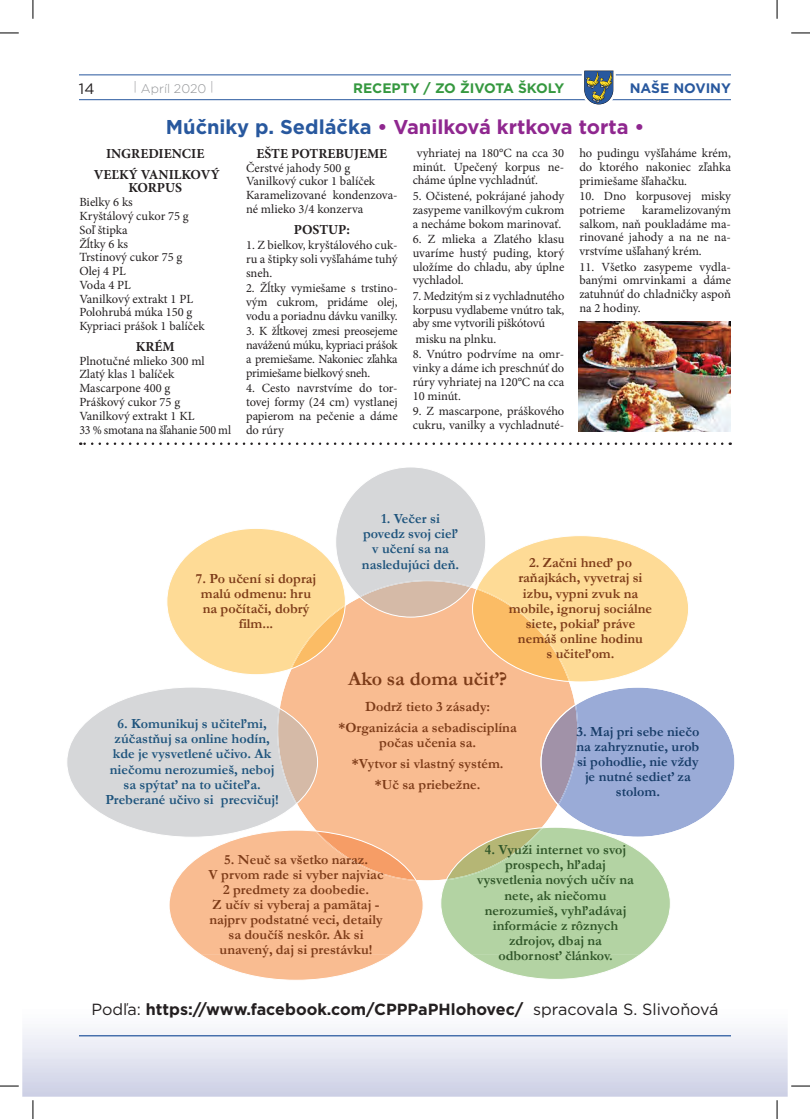
<style>
.page{position:relative;width:810px;height:1119px;background:#fff}
.page>*{position:absolute;margin:0;border:0;box-sizing:border-box;transform-origin:0 0}
.t1{font:700 20px "Gotham";color:#8f278f}
.t2{font:700 20px "Garamond";color:#7d3b18}
.t3{font:700 16.12px "Gotham";color:#231f20}
.t4{font:15px "Gotham";color:#231f20}
.t5{font:700 14px/15.1px "Garamond";color:#7d3b18;text-align:center}
.t6{font:700 14px/15.1px "Garamond";color:#1d537c;text-align:center}
.t7{font:700 14px/15.1px "Garamond";color:#2f5528;text-align:center}
.t8{font:700 14px/15.1px "Garamond";color:#173c68;text-align:center}
.t9{font:700 13.75px/20.9px "Minion Pro";color:#231f20;text-align:center}
.t10{font:700 13.75px "Gotham";color:#35983f}
.t11{font:700 13.75px "Gotham";color:#28589e}
.t12{font:12.5px/13.8px "Minion Pro";letter-spacing:-.005em;color:#231f20;text-align:justify}
.t13{font:300 12.5px "Gotham";color:#939598}
.s1{color:#28589e}
.s2{font-weight:400}
</style>
<div class="page">
<svg style="left:22px;top:1030px;width:766px;height:66px"></svg>
<hr style="left:79px;top:75px;width:652px;height:1px;background:#28589e">
<hr style="left:79px;top:99px;width:652px;height:1px;background:#28589e">
<hr style="left:79px;top:1034px;width:652px;height:2px;background:#28589e">
<svg style="left:580px;top:70px;width:37px;height:35px"></svg>
<img style="left:579px;top:321px;width:151px;height:111px">
<svg style="left:80px;top:442px;width:642px;height:3px"></svg>
<svg style="left:67px;top:467px;width:668px;height:513px"></svg>
<svg style="left:0;top:32px;width:19px;height:2px"></svg>
<svg style="left:791px;top:32px;width:19px;height:2px"></svg>
<svg style="left:0;top:1085px;width:19px;height:1px"></svg>
<svg style="left:791px;top:1085px;width:19px;height:1px"></svg>
<svg style="left:32px;top:0;width:2px;height:19px"></svg>
<svg style="left:32px;top:1100px;width:2px;height:18px"></svg>
<svg style="left:776px;top:0;width:2px;height:19px"></svg>
<svg style="left:776px;top:1100px;width:2px;height:18px"></svg>
<p class="t4" style="left:79px;top:79px;width:17px">14</p>
<p class="t13" style="left:134px;top:80px;width:82px">| Apríl 2020 |</p>
<p class="t10" style="left:353px;top:79px;width:213px">RECEPTY / ZO ŽIVOTA ŠKOLY</p>
<p class="t11" style="left:630px;top:79px;width:103px">NAŠE NOVINY</p>
<h1 class="t1" style="left:166px;top:114px;width:480px"><span class="s1">Múčniky p. Sedláčka</span> • Vanilková krtkova torta •</h1>
<p class="t9" style="left:94px;top:143px;width:127px">INGREDIENCIE<br>VEĽKÝ VANILKOVÝ</p>
<p class="t9" style="left:128px;top:177px;width:55px">KORPUS</p>
<p class="t12" style="left:79px;top:195px;width:127px;text-align:left">Bielky 6 ks<br>Kryštálový cukor 75 g<br>Soľ štipka<br>Žĺtky 6 ks<br>Trstinový cukor 75 g<br>Olej 4 PL<br>Voda 4 PL<br>Vanilkový extrakt 1 PL<br>Polohrubá múka 150 g<br>Kypriaci prášok 1 balíček</p>
<p class="t9" style="left:136px;top:336px;width:40px">KRÉM</p>
<p class="t12" style="left:79px;top:354px;width:153px;text-align:left">Plnotučné mlieko 300 ml<br>Zlatý klas 1 balíček<br>Mascarpone 400 g<br>Práškový cukor 75 g<br>Vanilkový extrakt 1 KL<br>33 % smotana na šľahanie 500 ml</p>
<p class="t9" style="left:257px;top:143px;width:132px">EŠTE POTREBUJEME</p>
<p class="t12" style="left:246px;top:161px;width:153px;text-align:left">Čerstvé jahody 500 g<br>Vanilkový cukor 1 balíček<br>Karamelizované kondenzova&shy;né mlieko 3/4 konzerva</p>
<p class="t9" style="left:294px;top:219px;width:58px">POSTUP:</p>
<p class="t12" style="left:246px;top:238px;width:153px">1. Z bielkov, kryštálového cuk&shy;ru a štipky soli vyšľaháme tuhý sneh.</p>
<p class="t12" style="left:246px;top:281px;width:153px">2. Žĺtky vymiešame s trstino&shy;vým cukrom, pridáme olej, vodu a poriadnu dávku vanilky.</p>
<p class="t12" style="left:246px;top:324px;width:153px">3. K žĺtkovej zmesi preosejeme naváženú múku, kypriaci prášok a premiešame. Nakoniec zľahka primiešame bielkový sneh.</p>
<p class="t12" style="left:246px;top:381px;width:153px">4. Cesto navrstvíme do tor&shy;tovej formy (24 cm) vystlanej papierom na pečenie a dáme do rúry</p>
<p class="t12" style="left:413px;top:146px;width:153px;text-indent:4px">vyhriatej na 180°C na cca 30 minút. Upečený korpus ne&shy;cháme úplne vychladnúť.</p>
<p class="t12" style="left:413px;top:189px;width:153px">5. Očistené, pokrájané jahody zasypeme vanilkovým cukrom a necháme bokom marinovať.</p>
<p class="t12" style="left:413px;top:232px;width:153px">6. Z mlieka a Zlatého klasu uvaríme hustý puding, ktorý uložíme do chladu, aby úplne vychladol.</p>
<p class="t12" style="left:413px;top:289px;width:153px">7. Medzitým si z vychladnutého korpusu vydlabeme vnútro tak, aby sme vytvorili piškótovú</p>
<p class="t12" style="left:416px;top:332px;width:82px">misku na plnku.</p>
<p class="t12" style="left:413px;top:347px;width:153px">8. Vnútro podrvíme na omr&shy;vinky a dáme ich preschnúť do rúry vyhriatej na 120°C na cca 10 minút.</p>
<p class="t12" style="left:413px;top:404px;width:153px">9. Z mascarpone, práškového cukru, vanilky a vychladnuté-</p>
<p class="t12" style="left:579px;top:146px;width:153px">ho pudingu vyšľaháme krém, do ktorého nakoniec zľahka primiešame šľahačku.</p>
<p class="t12" style="left:579px;top:189px;width:153px">10. Dno korpusovej misky potrieme</p>
<p class="t12" style="left:579px;top:203px;width:153px;text-indent:63px">karamelizovaným salkom, naň poukladáme ma&shy;rinované jahody a na ne na&shy;vrstvíme ušľahaný krém.</p>
<p class="t12" style="left:579px;top:260px;width:153px">11. Všetko zasypeme vydla&shy;banými omrvinkami a dáme zatuhnúť do chladničky aspoň na 2 hodiny.</p>
<p class="t5" style="left:196px;top:570px;width:122px">7. Po učení si dopraj malú odmenu: hru na počítači, dobrý film...</p>
<p class="t6" style="left:105px;top:716px;width:175px">6. Komunikuj s učiteľmi, zúčastňuj sa online hodín, kde je vysvetlené učivo. Ak niečomu nerozumieš, neboj sa spýtať na to učiteľa.<br>Preberané učivo si precvičuj!</p>
<p class="t6" style="left:362px;top:511px;width:99px">1. Večer si povedz svoj cieľ v učení sa na nasledujúci deň.</p>
<p class="t5" style="left:509px;top:555px;width:145px">2. Začni hneď po raňajkách, vyvetraj si izbu, vypni zvuk na mobile, ignoruj sociálne siete, pokiaľ práve nemáš online hodinu<br>s učiteľom.</p>
<h1 class="t2" style="left:348px;top:665px;width:160px">Ako sa doma učiť?</h1>
<p class="t5" style="left:339px;top:695px;width:180px;line-height:21px">Dodrž tieto 3 zásady: *Organizácia a sebadisciplína</p>
<p class="t5" style="left:352px;top:731px;width:153px;line-height:21px">počas učenia sa.<br>*Vytvor si vlastný systém. *Uč sa priebežne.</p>
<p class="t8" style="left:576px;top:723px;width:124px">3. Maj pri sebe niečo na zahryznutie, urob si pohodlie, nie vždy je nutné sedieť za stolom.</p>
<p class="t5" style="left:209px;top:851px;width:177px">5. Neuč sa všetko naraz.<br>V prvom rade si vyber najviac<br>2 predmety za doobedie.<br>Z učív si vyberaj a pamätaj - najprv podstatné veci, detaily sa doučíš neskôr. Ak si unavený, daj si prestávku!</p>
<p class="t7" style="left:477px;top:842px;width:158px">4. Využi internet vo svoj prospech, hľadaj vysvetlenia nových učív na nete, ak niečomu nerozumieš, vyhľadávaj informácie z rôznych zdrojov, dbaj na odbornosť článkov.</p>
<p class="t3" style="left:91px;top:998px;width:629px"><span class="s2">Podľa:</span> https://www.facebook.com/CPPPaPHlohovec/ <span class="s2">spracovala S. Slivoňová</span></p>
</div>
